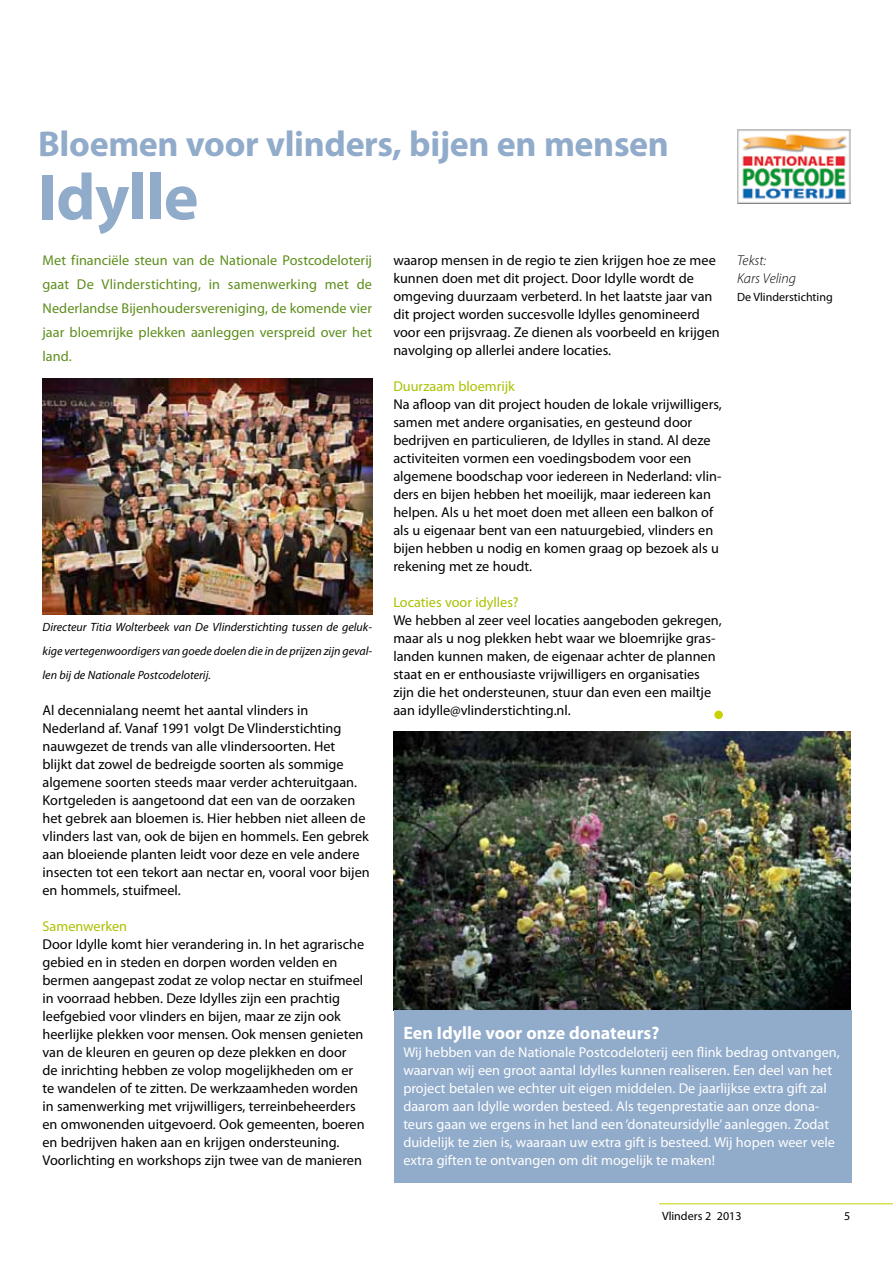
<style>
.page{position:relative;width:893px;height:1263px;background:#fff}
.page>*{position:absolute;margin:0;border:0;box-sizing:border-box;transform-origin:0 0}
.t1{font:700 66px "Myriad Pro";letter-spacing:-.01em;color:#91abca}
.t2{font:700 36px "Myriad Pro";letter-spacing:-.01em;color:#91abca}
.t3{font:700 18px "Myriad Pro";color:#fff}
.t4{font:14.25px/18px "Myriad Pro";color:#000}
.t5{font:14.25px/18px "Myriad Pro";color:#fff}
.t6{font:14.25px/24px "Myriad Pro";letter-spacing:.005em;color:#5d8e1c;text-align:justify}
.t7{font:14.25px "Myriad Pro";color:#abc100}
.t8{font:italic 300 14.25px/18px "Myriad Pro";color:#000}
.t9{font:italic 12px/24px "Myriad Pro";color:#000;text-align:justify}
.t10{font:12px "Myriad Pro";color:#000}
</style>
<div class="page">
<hr style="left:659px;top:1203px;width:234px;height:1px;background:#c9d200">
<img style="left:393px;top:731px;width:457px;height:280px">
<div style="left:395px;top:1011px;width:457px;height:172px;background:#91abca"></div>
<img style="left:43px;top:378px;width:329px;height:236px">
<div style="left:714px;top:711px;width:9px;height:8px;background:#c9d200;border-radius:50%"></div>
<img style="left:737px;top:129px;width:113px;height:75px">
<h2 class="t2" style="left:38px;top:121px;width:632px">Bloemen voor vlinders, bijen en mensen</h2>
<h1 class="t1" style="left:38px;top:154px;width:162px">Idylle</h1>
<p class="t6" style="left:43px;top:248px;width:331px">Met financiële steun van de Nationale Postcodeloterij gaat De Vlinderstichting, in samenwerking met de Nederlandse Bijenhoudersvereniging, de komende vier jaar bloemrijke plekken aanleggen verspreid over het land.</p>
<p class="t9" style="left:43px;top:615px;width:331px">Directeur Titia Wolterbeek van De Vlinderstichting tussen de geluk&shy;kige vertegenwoordigers van goede doelen die in de prijzen zijn geval&shy;len bij de Nationale Postcodeloterij.</p>
<p class="t4" style="left:43px;top:701px;width:329px">Al decennialang neemt het aantal vlinders in Nederland af. Vanaf 1991 volgt De Vlinderstichting nauwgezet de trends van alle vlindersoorten. Het<br>blijkt dat zowel de bedreigde soorten als sommige algemene soorten steeds maar verder achteruitgaan.<br>Kortgeleden is aangetoond dat een van de oorzaken het gebrek aan bloemen is. Hier hebben niet alleen de vlinders last van, ook de bijen en hommels. Een gebrek aan bloeiende planten leidt voor deze en vele andere insecten tot een tekort aan nectar en, vooral voor bijen en hommels, stuifmeel.</p>
<p class="t7" style="left:43px;top:917px;width:86px">Samenwerken</p>
<p class="t4" style="left:43px;top:935px;width:324px">Door Idylle komt hier verandering in. In het agrarische gebied en in steden en dorpen worden velden en bermen aangepast zodat ze volop nectar en stuifmeel in voorraad hebben. Deze Idylles zijn een prachtig leefgebied voor vlinders en bijen, maar ze zijn ook heerlijke plekken voor mensen. Ook mensen genieten van de kleuren en geuren op deze plekken en door de inrichting hebben ze volop mogelijkheden om er te wandelen of te zitten. De werkzaamheden worden in samenwerking met vrijwilligers, terreinbeheerders en omwonenden uitgevoerd. Ook gemeenten, boeren en bedrijven haken aan en krijgen ondersteuning.<br>Voorlichting en workshops zijn twee van de manieren</p>
<p class="t4" style="left:393px;top:251px;width:328px">waarop mensen in de regio te zien krijgen hoe ze mee kunnen doen met dit project. Door Idylle wordt de omgeving duurzaam verbeterd. In het laatste jaar van dit project worden succesvolle Idylles genomineerd voor een prijsvraag. Ze dienen als voorbeeld en krijgen navolging op allerlei andere locaties.</p>
<p class="t7" style="left:393px;top:377px;width:123px">Duurzaam bloemrijk</p>
<p class="t4" style="left:393px;top:395px;width:330px">Na afloop van dit project houden de lokale vrijwilligers, samen met andere organisaties, en gesteund door bedrijven en particulieren, de Idylles in stand. Al deze activiteiten vormen een voedingsbodem voor een algemene boodschap voor iedereen in Nederland: vlin&shy;ders en bijen hebben het moeilijk, maar iedereen kan helpen. Als u het moet doen met alleen een balkon of als u eigenaar bent van een natuurgebied, vlinders en bijen hebben u nodig en komen graag op bezoek als u rekening met ze houdt.</p>
<p class="t7" style="left:393px;top:593px;width:127px">Locaties voor idylles?</p>
<p class="t4" style="left:393px;top:611px;width:330px">We hebben al zeer veel locaties aangeboden gekregen, maar als u nog plekken hebt waar we bloemrijke gras&shy;landen kunnen maken, de eigenaar achter de plannen staat en er enthousiaste vrijwilligers en organisaties zijn die het ondersteunen, stuur dan even een mailtje aan idylle@vlinderstichting.nl.</p>
<p class="t8" style="left:737px;top:252px;width:61px">Tekst:<br>Kars Veling</p>
<p class="t10" style="left:737px;top:290px;width:97px">De Vlinderstichting</p>
<p class="t3" style="left:403px;top:1021px;width:258px">Een Idylle voor onze donateurs?</p>
<p class="t5" style="left:403px;top:1043px;width:438px">Wij hebben van de Nationale Postcodeloterij een flink bedrag ontvangen, waarvan wij een groot aantal Idylles kunnen realiseren. Een deel van het project betalen we echter uit eigen middelen. De jaarlijkse extra gift zal daarom aan Idylle worden besteed. Als tegenprestatie aan onze dona&shy;teurs gaan we ergens in het land een ‘donateursidylle’ aanleggen. Zodat duidelijk te zien is, waaraan uw extra gift is besteed. Wij hopen weer vele extra giften te ontvangen om dit mogelijk te maken!</p>
<p class="t10" style="left:662px;top:1209px;width:81px">Vlinders 2 2013</p>
<p class="t10" style="left:844px;top:1209px;width:8px">5</p>
</div>
